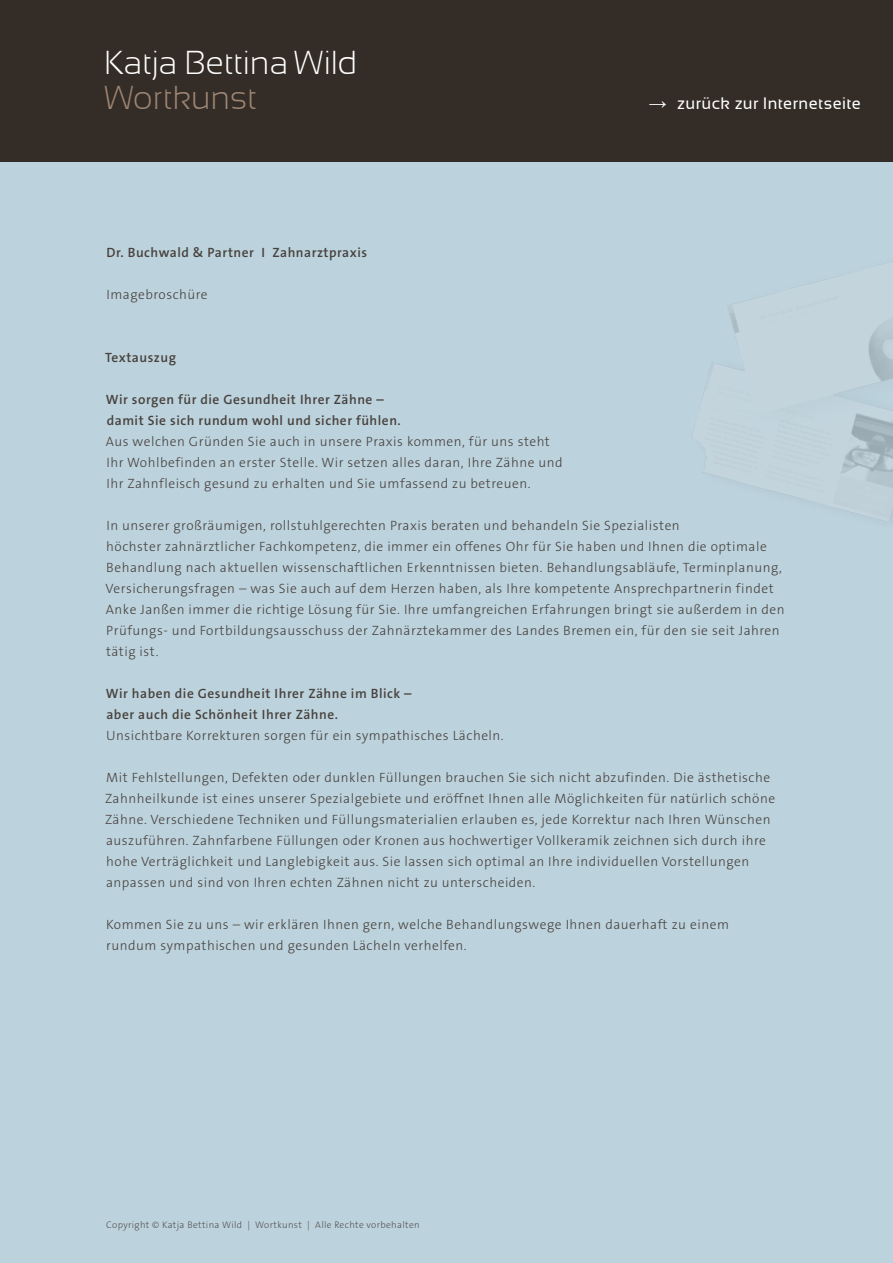
<style>
.page{position:relative;width:893px;height:1263px;background:#bcd2dd}
.page>*{position:absolute;margin:0;border:0;box-sizing:border-box;transform-origin:0 0}
.t1{font:300 33px "Sansation";letter-spacing:.01em;color:#fff}
.t2{font:300 33px "Sansation";letter-spacing:.02em;color:#9d8573}
.t3{font:16.5px "Sansation";letter-spacing:.025em;color:#fff}
.t4{font:300 13.5px/21px "The Sans B3";letter-spacing:.04em;color:#48423d}
.t5{font:600 13.5px "The Sans B6";letter-spacing:.04em;color:#48423d}
.t6{font:200 9.45px "The Sans B2";letter-spacing:.04em;color:#48423d}
.s1{font-family:"Arial";font-weight:700;font-size:18px}
</style>
<div class="page">
<div style="left:0;top:0;width:893px;height:162px;background:#342d27"></div>
<img style="left:703px;top:277px;width:190px;height:243px">
<p class="t1" style="left:105px;top:44px;width:254px">Katja Bettina Wild</p>
<p class="t2" style="left:105px;top:79px;width:153px">Wortkunst</p>
<p class="t5" style="left:106px;top:245px;width:262px">Dr. Buchwald &amp; Partner I Zahnarztpraxis</p>
<p class="t4" style="left:106px;top:284px;width:103px">Imagebroschüre</p>
<p class="t3" style="left:649px;top:94px;width:214px"><span class="s1">→</span> zurück zur Internetseite</p>
<p class="t5" style="left:105px;top:350px;width:72px">Textauszug</p>
<p class="t5" style="left:106px;top:392px;width:279px">Wir sorgen für die Gesundheit Ihrer Zähne –</p>
<p class="t5" style="left:107px;top:413px;width:296px">damit Sie sich rundum wohl und sicher fühlen.</p>
<p class="t4" style="left:106px;top:431px;width:445px">Aus welchen Gründen Sie auch in unsere Praxis kommen, für uns steht</p>
<p class="t4" style="left:106px;top:452px;width:458px">Ihr Wohlbefinden an erster Stelle. Wir setzen alles daran, Ihre Zähne und</p>
<p class="t4" style="left:106px;top:473px;width:426px">Ihr Zahnfleisch gesund zu erhalten und Sie umfassend zu betreuen.</p>
<p class="t4" style="left:106px;top:515px;width:575px">In unserer großräumigen, rollstuhlgerechten Praxis beraten und behandeln Sie Spezialisten</p>
<p class="t4" style="left:106px;top:536px;width:662px">höchster zahnärztlicher Fachkompetenz, die immer ein offenes Ohr für Sie haben und Ihnen die optimale</p>
<p class="t4" style="left:106px;top:557px;width:680px">Behandlung nach aktuellen wissenschaftlichen Erkenntnissen bieten. Behandlungsabläufe, Terminplanung, Versicherungsfragen – was Sie auch auf dem Herzen haben, als Ihre kompetente Ansprechpartnerin findet Anke Janßen immer die richtige Lösung für Sie. Ihre umfangreichen Erfahrungen bringt sie außerdem in den Prüfungs- und Fortbildungsausschuss der Zahnärztekammer des Landes Bremen ein, für den sie seit Jahren tätig ist.</p>
<p class="t5" style="left:106px;top:686px;width:307px">Wir haben die Gesundheit Ihrer Zähne im Blick –</p>
<p class="t5" style="left:106px;top:707px;width:233px">aber auch die Schönheit Ihrer Zähne.</p>
<p class="t4" style="left:106px;top:725px;width:399px">Unsichtbare Korrekturen sorgen für ein sympathisches Lächeln.</p>
<p class="t4" style="left:105px;top:767px;width:672px">Mit Fehlstellungen, Defekten oder dunklen Füllungen brauchen Sie sich nicht abzufinden. Die ästhetische Zahnheilkunde ist eines unserer Spezialgebiete und eröffnet Ihnen alle Möglichkeiten für natürlich schöne Zähne. Verschiedene Techniken und Füllungsmaterialien erlauben es, jede Korrektur nach Ihren Wünschen auszuführen. Zahnfarbene Füllungen oder Kronen aus hochwertiger Vollkeramik zeichnen sich durch ihre hohe Verträglichkeit und Langlebigkeit aus. Sie lassen sich optimal an Ihre individuellen Vorstellungen</p>
<p class="t4" style="left:106px;top:872px;width:431px">anpassen und sind von Ihren echten Zähnen nicht zu unterscheiden.</p>
<p class="t4" style="left:106px;top:914px;width:624px">Kommen Sie zu uns – wir erklären Ihnen gern, welche Behandlungswege Ihnen dauerhaft zu einem</p>
<p class="t4" style="left:106px;top:935px;width:362px">rundum sympathischen und gesunden Lächeln verhelfen.</p>
<p class="t6" style="left:106px;top:1219px;width:315px">Copyright © Katja Bettina Wild | Wortkunst | Alle Rechte vorbehalten</p>
</div>
